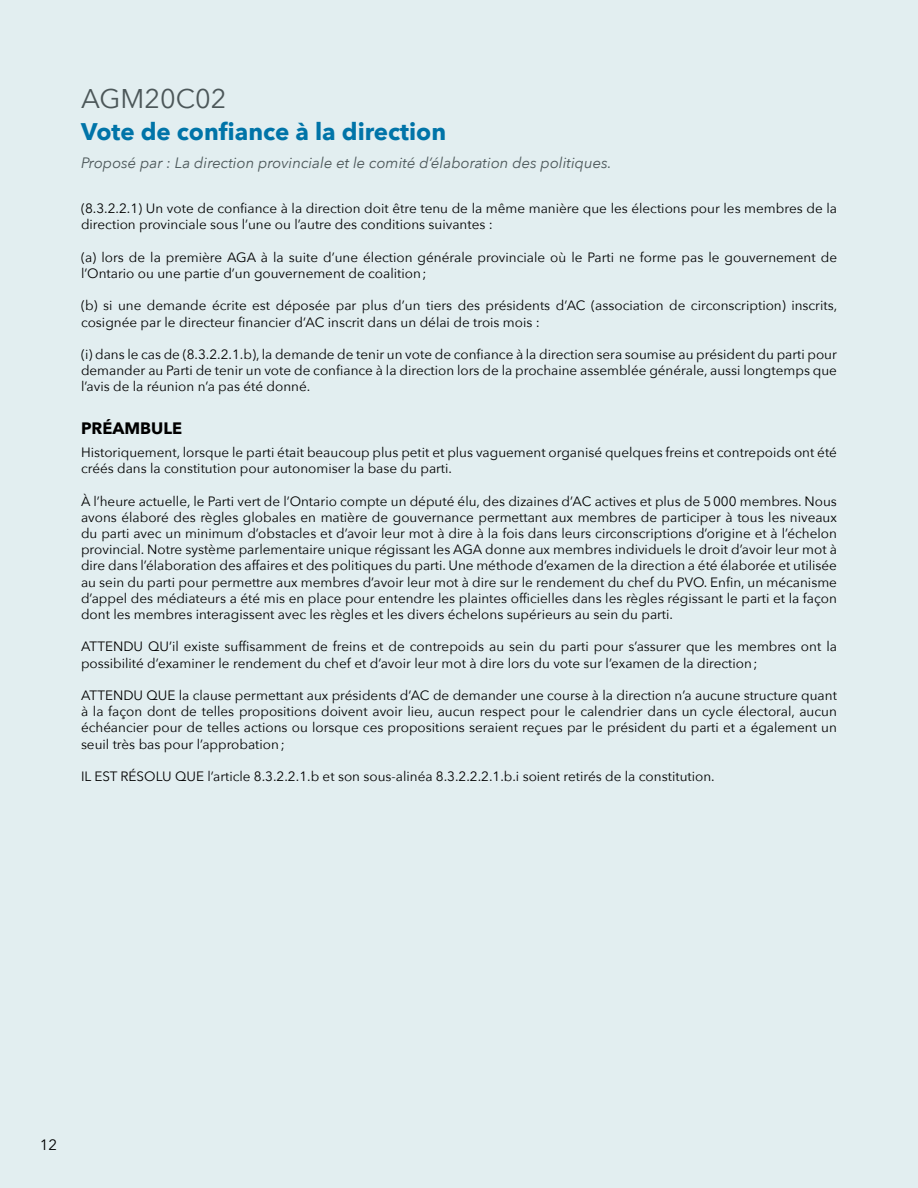
<style>
.page{position:relative;width:918px;height:1188px;background:#e2eef0}
.page>*{position:absolute;margin:0;border:0;box-sizing:border-box;transform-origin:0 0}
.t1{font:27px "Avenir Next";color:#4c5759}
.t2{font:700 24px "Avenir Next";color:#0074a8}
.t3{font:700 16.5px "Avenir Next";color:#000}
.t4{font:italic 15px "Avenir Next";color:#4c5759}
.t5{font:15px "Avenir Next";color:#000}
.t6{font:13.5px/16.2px "Avenir Next";color:#000}
</style>
<div class="page">
<h1 class="t1" style="left:81px;top:76px;width:147px">AGM20C02</h1>
<h2 class="t2" style="left:81px;top:111px;width:367px">Vote de confiance à la direction</h2>
<p class="t4" style="left:81px;top:151px;width:532px">Proposé par : La direction provinciale et le comité d’élaboration des politiques.</p>
<p class="t6" style="left:81px;top:200px;width:758px">(8.3.2.2.1) Un vote de confiance à la direction doit être tenu de la même manière que les élections pour les membres de la direction provinciale sous l’une ou l’autre des conditions suivantes :</p>
<p class="t6" style="left:81px;top:248px;width:758px">(a) lors de la première AGA à la suite d’une élection générale provinciale où le Parti ne forme pas le gouvernement de l’Ontario ou une partie d’un gouvernement de coalition;</p>
<p class="t6" style="left:81px;top:297px;width:758px">(b) si une demande écrite est déposée par plus d’un tiers des présidents d’AC (association de circonscription) inscrits, cosignée par le directeur financier d’AC inscrit dans un délai de trois mois :</p>
<p class="t6" style="left:81px;top:346px;width:758px;text-align:justify">(i) dans le cas de (8.3.2.2.1.b), la demande de tenir un vote de confiance à la direction sera soumise au président du parti pour demander au Parti de tenir un vote de confiance à la direction lors de la prochaine assemblée générale, aussi longtemps que l’avis de la réunion n’a pas été donné.</p>
<p class="t3" style="left:81px;top:414px;width:103px">PRÉAMBULE</p>
<p class="t6" style="left:81px;top:444px;width:758px">Historiquement, lorsque le parti était beaucoup plus petit et plus vaguement organisé quelques freins et contrepoids ont été créés dans la constitution pour autonomiser la base du parti.</p>
<p class="t6" style="left:81px;top:492px;width:758px;text-align:justify">À l’heure actuelle, le Parti vert de l’Ontario compte un député élu, des dizaines d’AC actives et plus de 5000 membres. Nous avons élaboré des règles globales en matière de gouvernance permettant aux membres de participer à tous les niveaux du parti avec un minimum d’obstacles et d’avoir leur mot à dire à la fois dans leurs circonscriptions d’origine et à l’échelon provincial. Notre système parlementaire unique régissant les AGA donne aux membres individuels le droit d’avoir leur mot à dire dans l’élaboration des affaires et des politiques du parti. Une méthode d’examen de la direction a été élaborée et utilisée au sein du parti pour permettre aux membres d’avoir leur mot à dire sur le rendement du chef du PVO. Enfin, un mécanisme d’appel des médiateurs a été mis en place pour entendre les plaintes officielles dans les règles régissant le parti et la façon dont les membres interagissent avec les règles et les divers échelons supérieurs au sein du parti.</p>
<p class="t6" style="left:81px;top:638px;width:758px">ATTENDU QU’il existe suffisamment de freins et de contrepoids au sein du parti pour s’assurer que les membres ont la possibilité d’examiner le rendement du chef et d’avoir leur mot à dire lors du vote sur l’examen de la direction;</p>
<p class="t6" style="left:81px;top:687px;width:757px;text-align:justify">ATTENDU QUE la clause permettant aux présidents d’AC de demander une course à la direction n’a aucune structure quant à la façon dont de telles propositions doivent avoir lieu, aucun respect pour le calendrier dans un cycle électoral, aucun échéancier pour de telles actions ou lorsque ces propositions seraient reçues par le président du parti et a également un seuil très bas pour l’approbation;</p>
<p class="t6" style="left:81px;top:768px;width:635px">IL EST RÉSOLU QUE l’article 8.3.2.2.1.b et son sous-alinéa 8.3.2.2.2.1.b.i soient retirés de la constitution.</p>
<p class="t5" style="left:40px;top:1132px;width:19px">12</p>
</div>
